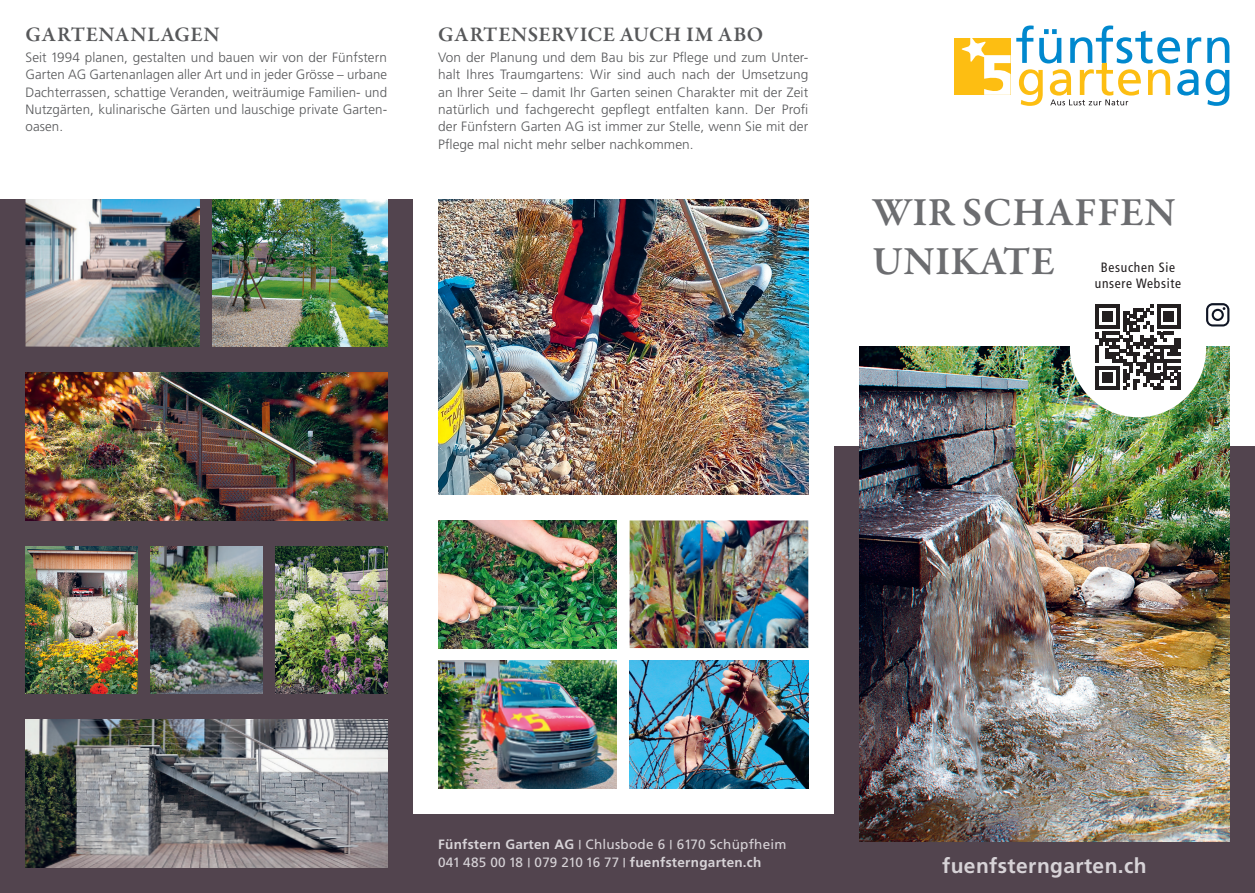
<style>
.page{position:relative;width:1255px;height:893px;background:#fff}
.page>*{position:absolute;margin:0;border:0;box-sizing:border-box;transform-origin:0 0}
.t1{font:600 40.5px/49.5px "Garamond Premr Pro";letter-spacing:.01em;color:#6c6d70}
.t2{font:600 21px "Garamond Premr Pro";letter-spacing:.025em;color:#57585a}
.t3{font:700 21px "Frutiger LT Std";letter-spacing:.02em;color:#d7d3d7}
.t4{font:300 13.5px/17.2px "Frutiger LT Std";letter-spacing:.005em;color:#57585a;text-align:justify}
.t5{font:13.5px/18px "Frutiger LT Std";letter-spacing:.02em;color:#d7d3d7}
.t6{font:condensed 13.5px/16px "Frutiger LT Std";letter-spacing:.05em;color:#231f20;text-align:center}
.s1{font-weight:700}
</style>
<div class="page">
<div style="left:412px;top:814px;width:421px;height:79px;background:#52444e"></div>
<div style="left:0;top:199px;width:412px;height:694px;background:#52444e"></div>
<svg style="left:1016px;top:26px;width:213px;height:80px"></svg>
<div style="left:953px;top:38px;width:57px;height:57px;background:#fdbe12"></div>
<svg style="left:961px;top:38px;width:49px;height:57px"></svg>
<div style="left:833px;top:446px;width:421px;height:447px;background:#52444e"></div>
<img style="left:859px;top:347px;width:370px;height:495px">
<img style="left:26px;top:546px;width:111px;height:148px">
<img style="left:150px;top:546px;width:112px;height:148px">
<img style="left:26px;top:372px;width:361px;height:148px">
<img style="left:438px;top:199px;width:370px;height:296px">
<img style="left:213px;top:199px;width:174px;height:148px">
<img style="left:26px;top:199px;width:174px;height:148px">
<img style="left:26px;top:719px;width:361px;height:148px">
<img style="left:629px;top:520px;width:179px;height:128px">
<img style="left:438px;top:520px;width:179px;height:128px">
<img style="left:438px;top:661px;width:179px;height:127px">
<img style="left:629px;top:661px;width:179px;height:127px">
<div style="left:1069px;top:281px;width:136px;height:136px;background:#fff;border-radius:50%"></div>
<svg style="left:1095px;top:304px;width:85px;height:86px"></svg>
<svg style="left:1206px;top:303px;width:23px;height:23px"></svg>
<img style="left:275px;top:546px;width:112px;height:148px">
<h2 class="t2" style="left:26px;top:21px;width:195px">GARTENANLAGEN</h2>
<p class="t4" style="left:26px;top:49px;width:363px">Seit 1994 planen, gestalten und bauen wir von der Fünfstern Garten AG Gartenanlagen aller Art und in jeder Grösse – urbane Dachterrassen, schattige Veranden, weiträumige Familien- und Nutzgärten, kulinarische Gärten und lauschige private Garten&shy;oasen.</p>
<h2 class="t2" style="left:438px;top:21px;width:326px">GARTENSERVICE AUCH IM ABO</h2>
<p class="t4" style="left:438px;top:49px;width:371px">Von der Planung und dem Bau bis zur Pflege und zum Unter&shy;halt Ihres Traumgartens: Wir sind auch nach der Umsetzung an Ihrer Seite – damit Ihr Garten seinen Charakter mit der Zeit natürlich und fachgerecht gepflegt entfalten kann. Der Profi der Fünfstern Garten AG ist immer zur Stelle, wenn Sie mit der Pflege mal nicht mehr selber nachkommen.</p>
<h1 class="t1" style="left:872px;top:188px;width:305px">WIR SCHAFFEN<br>UNIKATE</h1>
<p class="t6" style="left:1094px;top:260px;width:88px">Besuchen Sie unsere Website</p>
<p class="t5" style="left:438px;top:836px;width:350px"><span class="s1">Fünfstern Garten AG</span> <sup>|</sup> Chlusbode 6 <sup>|</sup> 6170 Schüpfheim<br>041 485 00 18 <sup>|</sup> 079 210 16 77 <sup>|</sup> <span class="s1">fuenfsterngarten.ch</span></p>
<h2 class="t3" style="left:942px;top:853px;width:206px">fuenfsterngarten.ch</h2>
</div>
